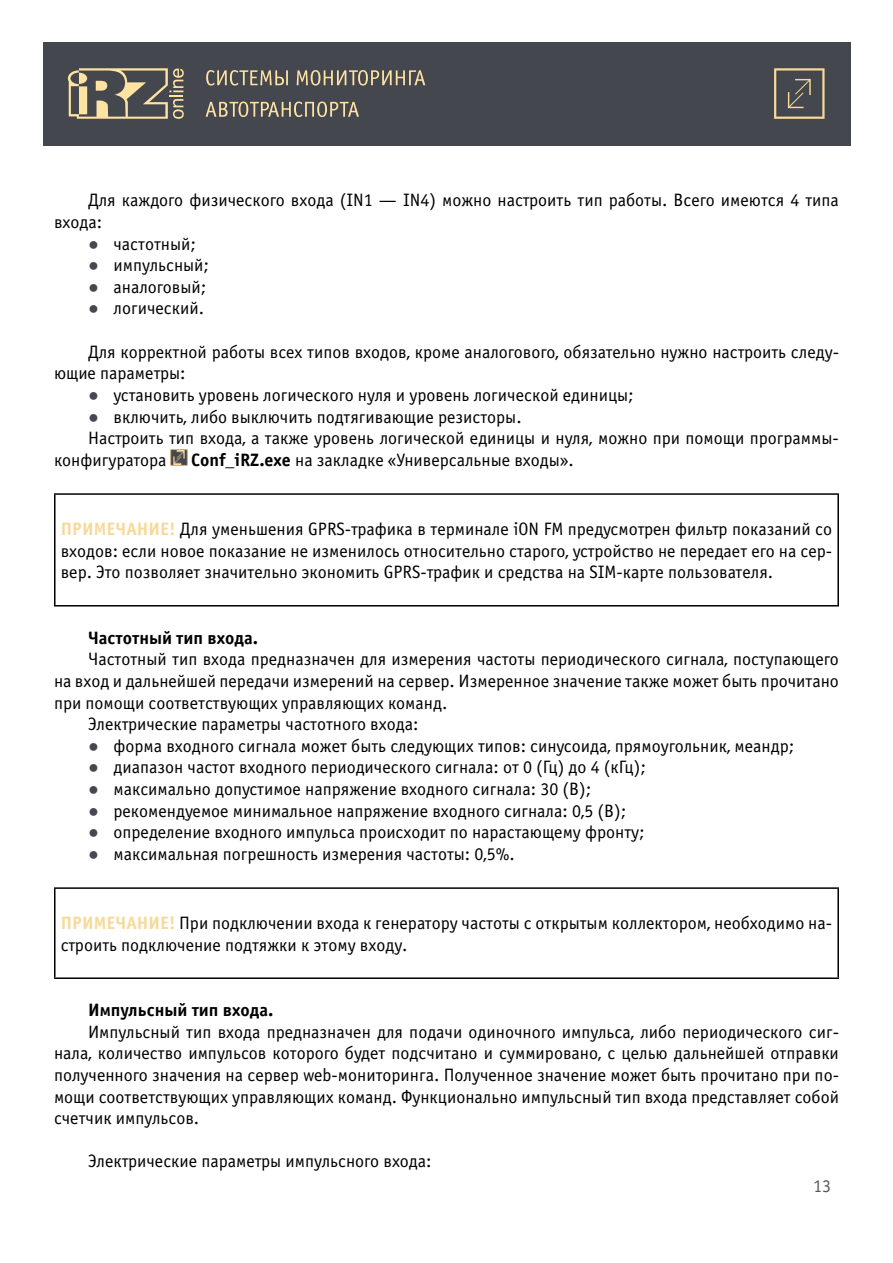
<style>
.page{position:relative;width:893px;height:1263px;background:#fff}
.page>*{position:absolute;margin:0;border:0;box-sizing:border-box;transform-origin:0 0}
.t1{font:18px/21.6px "Officina Sans C";color:#000}
.t2{font:700 18px "Officina Sans C";color:#000}
.t3{font:18px "Officina Sans C";color:#58595b}
.s1{font-family:"Arial";color:#454850}
.s2{font-weight:700}
.s3{font-weight:700;color:#f7da9a}
</style>
<div class="page">
<div style="left:43px;top:42px;width:807px;height:103px;background:#45474f"></div>
<svg style="left:68px;top:68px;width:116px;height:51px"></svg>
<svg style="left:206px;top:70px;width:82px;height:16px"></svg>
<svg style="left:297px;top:70px;width:128px;height:16px"></svg>
<svg style="left:206px;top:102px;width:153px;height:15px"></svg>
<svg style="left:774px;top:68px;width:51px;height:51px"></svg>
<img style="left:171px;top:449px;width:16px;height:17px">
<hr style="left:54px;top:493px;width:785px;height:2px;background:#000">
<hr style="left:54px;top:495px;width:2px;height:110px;background:#000">
<hr style="left:837px;top:495px;width:2px;height:110px;background:#000">
<hr style="left:54px;top:605px;width:785px;height:1px;background:#000">
<hr style="left:54px;top:887px;width:785px;height:2px;background:#000">
<hr style="left:54px;top:889px;width:2px;height:88px;background:#000">
<hr style="left:837px;top:889px;width:2px;height:88px;background:#000">
<hr style="left:54px;top:977px;width:785px;height:2px;background:#000">
<p class="t1" style="left:54px;top:190px;width:786px;text-indent:34px">Для каждого физического входа (IN1 — IN4) можно настроить тип работы. Всего имеются 4 типа входа:</p>
<p class="t1" style="left:88px;top:233px;width:110px"><span class="s1">●</span> частотный;</p>
<p class="t1" style="left:88px;top:255px;width:123px"><span class="s1">●</span> импульсный;</p>
<p class="t1" style="left:88px;top:276px;width:120px"><span class="s1">●</span> аналоговый;</p>
<p class="t1" style="left:88px;top:298px;width:118px"><span class="s1">●</span> логический.</p>
<p class="t1" style="left:54px;top:341px;width:786px;text-indent:34px">Для корректной работы всех типов входов, кроме аналогового, обязательно нужно настроить следу&shy;ющие параметры:</p>
<p class="t1" style="left:88px;top:384px;width:547px"><span class="s1">●</span> установить уровень логического нуля и уровень логической единицы;</p>
<p class="t1" style="left:88px;top:406px;width:435px"><span class="s1">●</span> включить, либо выключить подтягивающие резисторы.</p>
<p class="t1" style="left:88px;top:428px;width:752px">Настроить тип входа, а также уровень логической единицы и нуля, можно при помощи программы-</p>
<p class="t1" style="left:54px;top:449px;width:114px">конфигуратора</p>
<p class="t1" style="left:191px;top:449px;width:384px"><span class="s2">Conf_iRZ.exe</span> на закладке «Универсальные входы».</p>
<p class="t1" style="left:61px;top:518px;width:773px;text-align:justify"><span class="s3">ПРИМЕЧАНИЕ!</span> Для уменьшения GPRS-трафика в терминале iON FM предусмотрен фильтр показаний со входов: если новое показание не изменилось относительно старого, устройство не передает его на сер&shy;вер. Это позволяет значительно экономить GPRS-трафик и средства на SIM-карте пользователя.</p>
<p class="t2" style="left:88px;top:627px;width:172px">Частотный тип входа.</p>
<p class="t1" style="left:88px;top:649px;width:752px">Частотный тип входа предназначен для измерения частоты периодического сигнала, поступающего</p>
<p class="t1" style="left:54px;top:670px;width:786px">на вход и дальнейшей передачи измерений на сервер. Измеренное значение также может быть прочитано</p>
<p class="t1" style="left:54px;top:692px;width:395px">при помощи соответствующих управляющих команд.</p>
<p class="t1" style="left:88px;top:714px;width:332px">Электрические параметры частотного входа:</p>
<p class="t1" style="left:88px;top:735px;width:708px"><span class="s1">●</span> форма входного сигнала может быть следующих типов: синусоида, прямоугольник, меандр;</p>
<p class="t1" style="left:88px;top:757px;width:559px"><span class="s1">●</span> диапазон частот входного периодического сигнала: от 0 (Гц) до 4 (кГц);</p>
<p class="t1" style="left:88px;top:778px;width:505px"><span class="s1">●</span> максимально допустимое напряжение входного сигнала: 30 (В);</p>
<p class="t1" style="left:88px;top:800px;width:540px"><span class="s1">●</span> рекомендуемое минимальное напряжение входного сигнала: 0,5 (В);</p>
<p class="t1" style="left:88px;top:822px;width:558px"><span class="s1">●</span> определение входного импульса происходит по нарастающему фронту;</p>
<p class="t1" style="left:88px;top:843px;width:428px"><span class="s1">●</span> максимальная погрешность измерения частоты: 0,5%.</p>
<p class="t1" style="left:61px;top:912px;width:773px"><span class="s3">ПРИМЕЧАНИЕ!</span> При подключении входа к генератору частоты с открытым коллектором, необходимо на&shy;строить подключение подтяжки к этому входу.</p>
<p class="t2" style="left:88px;top:1000px;width:187px">Импульсный тип входа.</p>
<p class="t1" style="left:54px;top:1021px;width:786px;text-align:justify;text-indent:34px">Импульсный тип входа предназначен для подачи одиночного импульса, либо периодического сиг&shy;нала, количество импульсов которого будет подсчитано и суммировано, с целью дальнейшей отправки полученного значения на сервер web-мониторинга. Полученное значение может быть прочитано при по&shy;мощи соответствующих управляющих команд. Функционально импульсный тип входа представляет собой счетчик импульсов.</p>
<p class="t1" style="left:88px;top:1151px;width:345px">Электрические параметры импульсного входа:</p>
<p class="t3" style="left:813px;top:1176px;width:19px">13</p>
</div>
